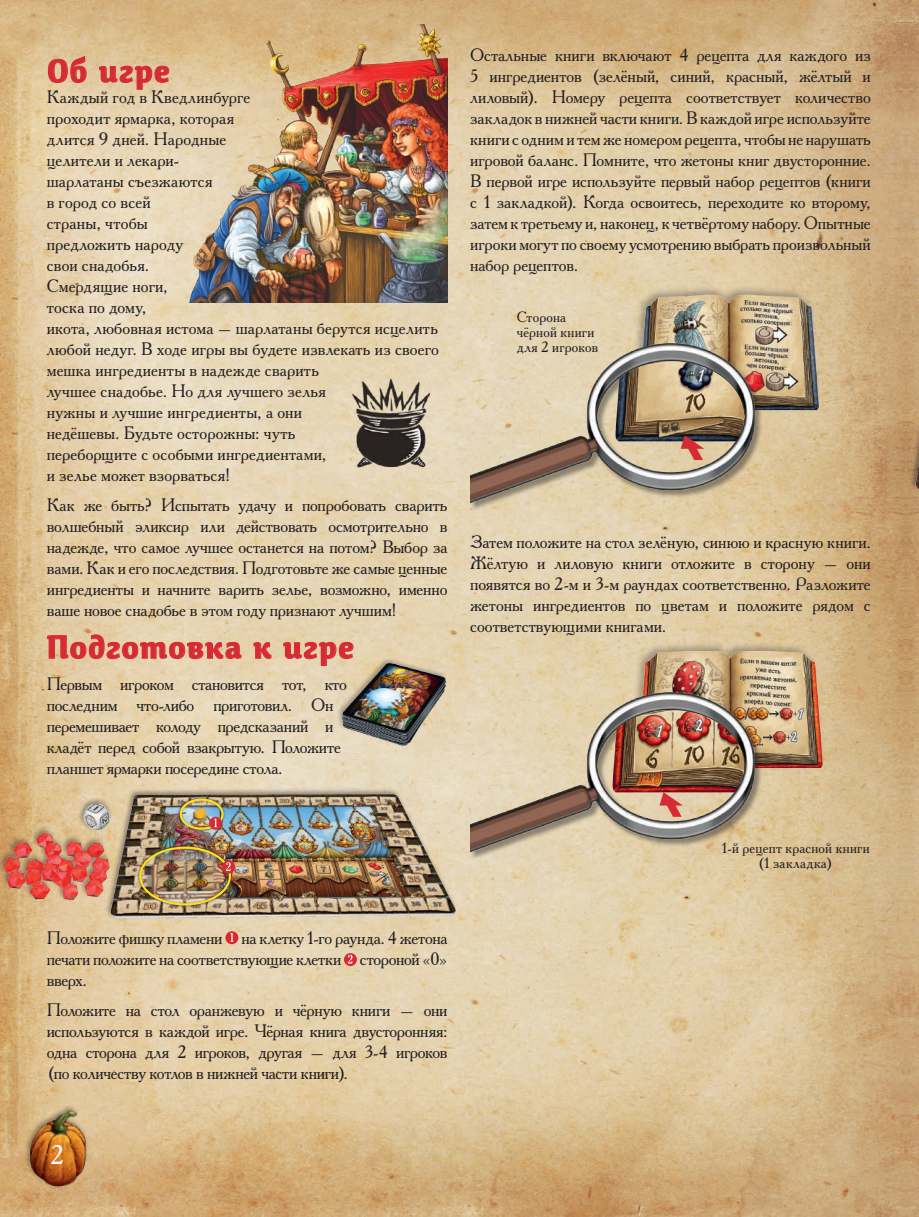
<style>
.page{position:relative;width:919px;height:1217px;background:#fff}
.page>*{position:absolute;margin:0;border:0;box-sizing:border-box;transform-origin:0 0}
.t1{font:700 33px "Calendula";letter-spacing:.035em;color:#d62b35}
.t2{font:27px "Academy C";color:#fff}
.t3{font:18px/21px "Academy C";color:#231f20;text-align:justify}
.t4{font:18px/21px "Academy C";letter-spacing:-.02em;color:#231f20}
.t5{font:15px/15px "Academy C";letter-spacing:.015em;color:#231f20}
</style>
<div class="page">
<img style="left:0;top:0;width:918px;height:1216px">
<div style="left:628px;top:641px;width:197px;height:131px;background:#231f20;opacity:.35"></div>
<img style="left:633px;top:651px;width:190px;height:121px">
<div style="left:628px;top:285px;width:193px;height:130px;background:#231f20;opacity:.35"></div>
<img style="left:634px;top:290px;width:186px;height:125px">
<img style="left:470px;top:338px;width:294px;height:188px">
<img style="left:470px;top:687px;width:294px;height:188px">
<img style="left:608px;top:361px;width:136px;height:89px">
<img style="left:605px;top:710px;width:139px;height:89px">
<svg style="left:48px;top:55px;width:39px;height:28px"></svg>
<svg style="left:99px;top:66px;width:70px;height:24px"></svg>
<svg style="left:47px;top:634px;width:194px;height:25px"></svg>
<svg style="left:253px;top:641px;width:18px;height:18px"></svg>
<svg style="left:283px;top:641px;width:70px;height:25px"></svg>
<svg style="left:225px;top:931px;width:13px;height:12px"></svg>
<svg style="left:230px;top:932px;width:3px;height:9px"></svg>
<svg style="left:344px;top:952px;width:13px;height:13px"></svg>
<svg style="left:348px;top:954px;width:4px;height:9px"></svg>
<svg style="left:673px;top:435px;width:37px;height:25px"></svg>
<svg style="left:651px;top:792px;width:38px;height:24px"></svg>
<img style="left:335px;top:656px;width:119px;height:96px">
<img style="left:185px;top:25px;width:262px;height:277px">
<div style="left:24px;top:1103px;width:65px;height:85px;background:#231f20;opacity:.45"></div>
<img style="left:26px;top:1108px;width:63px;height:80px">
<img style="left:0;top:787px;width:457px;height:134px">
<div style="left:137px;top:844px;width:96px;height:63px;background:#231f20;opacity:.75"></div>
<div style="left:139px;top:846px;width:92px;height:59px;border:2px solid #ffdd21;border-radius:50%"></div>
<div style="left:178px;top:796px;width:48px;height:35px;background:#231f20;opacity:.75"></div>
<div style="left:180px;top:798px;width:44px;height:31px;border:2px solid #ffdd21;border-radius:50%"></div>
<svg style="left:222px;top:860px;width:13px;height:13px"></svg>
<svg style="left:226px;top:862px;width:4px;height:8px"></svg>
<svg style="left:209px;top:816px;width:13px;height:13px"></svg>
<svg style="left:214px;top:818px;width:3px;height:9px"></svg>
<div style="left:908px;top:242px;width:10px;height:250px;background:#231f20;opacity:.45"></div>
<img style="left:912px;top:238px;width:6px;height:261px">
<img style="left:332px;top:362px;width:117px;height:127px">
<h1 class="t1" style="left:47px;top:51px;width:124px">Об игре</h1>
<p class="t3" style="left:47px;top:86px;width:394px;text-align:left">Каждый год в Кведлинбурге<br>проходит ярмарка, которая<br>длится 9 дней. Народные<br>целители и лекари-<br>шарлатаны съезжаются<br>в город со всей<br>страны, чтобы<br>предложить народу<br>свои снадобья.<br>Смердящие ноги,<br>тоска по дому,<br>икота, любовная истома – шарлатаны берутся исцелить любой недуг. В ходе игры вы будете извлекать из своего мешка ингредиенты в надежде сварить<br>лучшее снадобье. Но для лучшего зелья<br>нужны и лучшие ингредиенты, а они<br>недёшевы. Будьте осторожны: чуть<br>переборщите с особыми ингредиентами,<br>и зелье может взорваться!</p>
<p class="t3" style="left:47px;top:494px;width:402px">Как же быть? Испытать удачу и попробовать сварить волшебный эликсир или действовать осмотрительно в надежде, что самое лучшее останется на потом? Выбор за вами. Как и его последствия. Подготовьте же самые ценные ингредиенты и начните варить зелье, возможно, именно ваше новое снадобье в этом году признают лучшим!</p>
<h1 class="t1" style="left:47px;top:627px;width:308px">Подготовка к игре</h1>
<p class="t4" style="left:47px;top:672px;width:301px">Первым игроком становится тот, кто последним что-либо приготовил. Он перемешивает колоду предсказаний и кладёт перед собой взакрытую. Положите планшет ярмарки посередине стола.</p>
<p class="t3" style="left:470px;top:44px;width:402px">Остальные книги включают 4 рецепта для каждого из 5 ингредиентов (зелёный, синий, красный, жёлтый и лиловый). Номеру рецепта соответствует количество закладок в нижней части книги. В каждой игре используйте книги с одним и тем же номером рецепта, чтобы не нарушать игровой баланс. Помните, что жетоны книг двусторонние.<br>В первой игре используйте первый набор рецептов (книги с 1 закладкой). Когда освоитесь, переходите ко второму, затем к третьему и, наконец, к четвёртому набору. Опытные игроки могут по своему усмотрению выбрать произвольный набор рецептов.</p>
<p class="t5" style="left:516px;top:309px;width:83px">Сторона чёрной книги для 2 игроков</p>
<p class="t3" style="left:470px;top:530px;width:402px">Затем положите на стол зелёную, синюю и красную книги.<br>Жёлтую и лиловую книги отложите в сторону – они появятся во 2-м и 3-м раундах соответственно. Разложите жетоны ингредиентов по цветам и положите рядом с соответствующими книгами.</p>
<p class="t3" style="left:47px;top:927px;width:402px">Положите фишку пламени на клетку 1-го раунда. 4 жетона печати положите на соответствующие клетки стороной «0» вверх.</p>
<p class="t3" style="left:47px;top:998px;width:402px">Положите на стол оранжевую и чёрную книги – они используются в каждой игре. Чёрная книга двусторонняя: одна сторона для 2 игроков, другая – для 3-4 игроков (по количеству котлов в нижней части книги).</p>
<h2 class="t2" style="left:50px;top:1137px;width:15px">2</h2>
<p class="t5" style="left:721px;top:840px;width:150px;text-align:center">1-й рецепт красной книги (1 закладка)</p>
</div>
